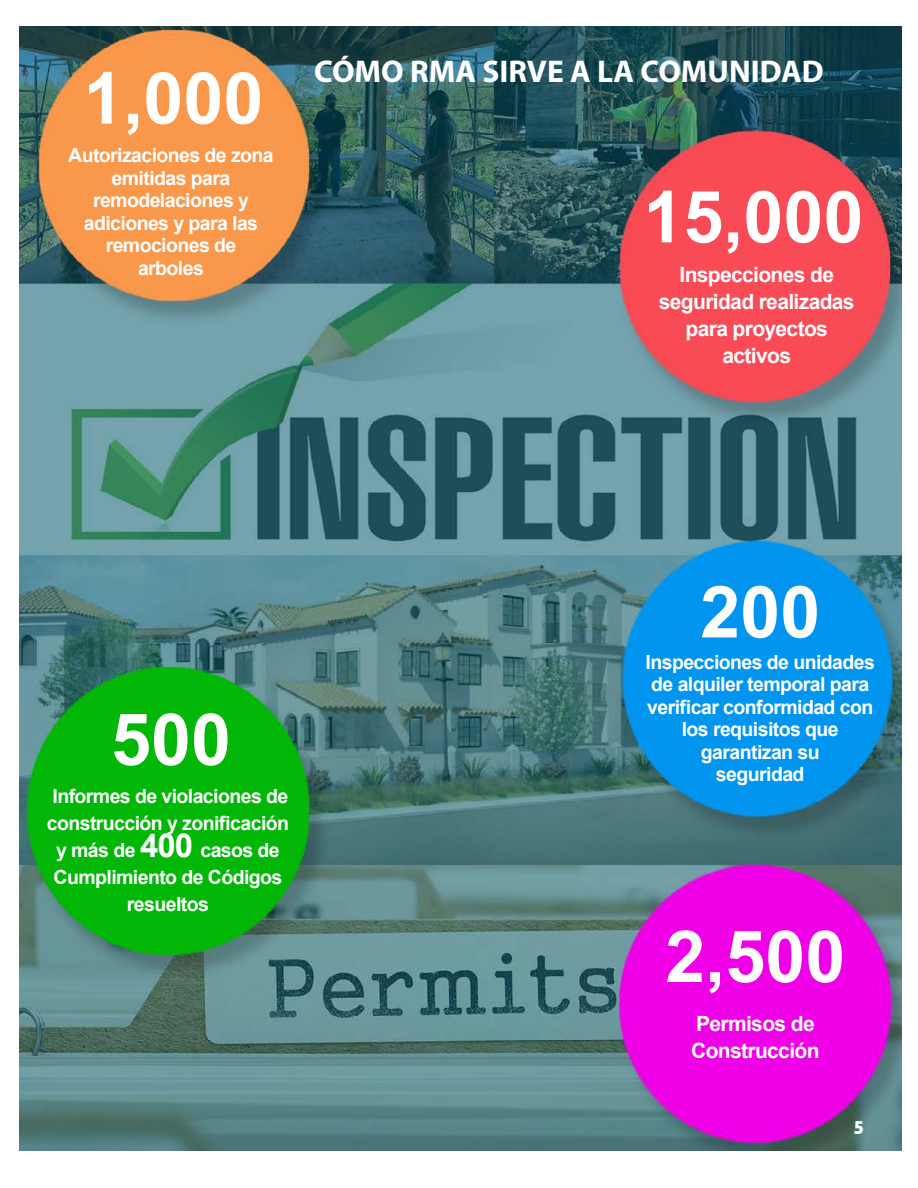
<style>
.page{position:relative;width:918px;height:1188px;background:#fff}
.page>*{position:absolute;margin:0;border:0;box-sizing:border-box;transform-origin:0 0}
.t1{font:700 72px "Arial";color:#fff}
.t2{font:700 31.5px "Myriad Pro";color:#fff}
.t3{font:700 21px/27px "Arial";letter-spacing:-.03em;color:#fff}
.t4{font:700 19.5px/22.5px "Arial";letter-spacing:-.03em;color:#fff;text-align:center}
.t5{font:18px "Aller Display";color:#fff}
.s1{font-size:33px}
</style>
<div class="page">
<img style="left:19px;top:26px;width:883px;height:1124px">
<h1 class="t1" style="left:83px;top:51px;width:182px">1,000</h1>
<p class="t4" style="left:68px;top:145px;width:207px">Autorizaciones de zona emitidas para remodelaciones y adiciones y para las remociones de<br>arboles</p>
<h2 class="t2" style="left:314px;top:51px;width:511px">CÓMO RMA SIRVE A LA COMUNIDAD</h2>
<h1 class="t1" style="left:643px;top:170px;width:222px">15,000</h1>
<p class="t3" style="left:659px;top:262px;width:197px;text-align:center">Inspecciones de seguridad realizadas para proyectos activos</p>
<h1 class="t1" style="left:111px;top:692px;width:122px">500</h1>
<p class="t4" style="left:47px;top:784px;width:244px;line-height:27px">Informes de violaciones de construcción y zonificación y más de <span class="s1">400</span> casos de<br>Cumplimiento de Códigos resueltos</p>
<h1 class="t1" style="left:700px;top:565px;width:122px">200</h1>
<p class="t4" style="left:646px;top:651px;width:231px">Inspecciones de unidades de alquiler temporal para verificar conformidad con los requisitos que garantizan su<br>seguridad</p>
<h1 class="t1" style="left:665px;top:909px;width:182px">2,500</h1>
<p class="t3" style="left:691px;top:1011px;width:130px">Permisos de<br>Construcción</p>
<p class="t5" style="left:854px;top:1115px;width:11px">5</p>
</div>
